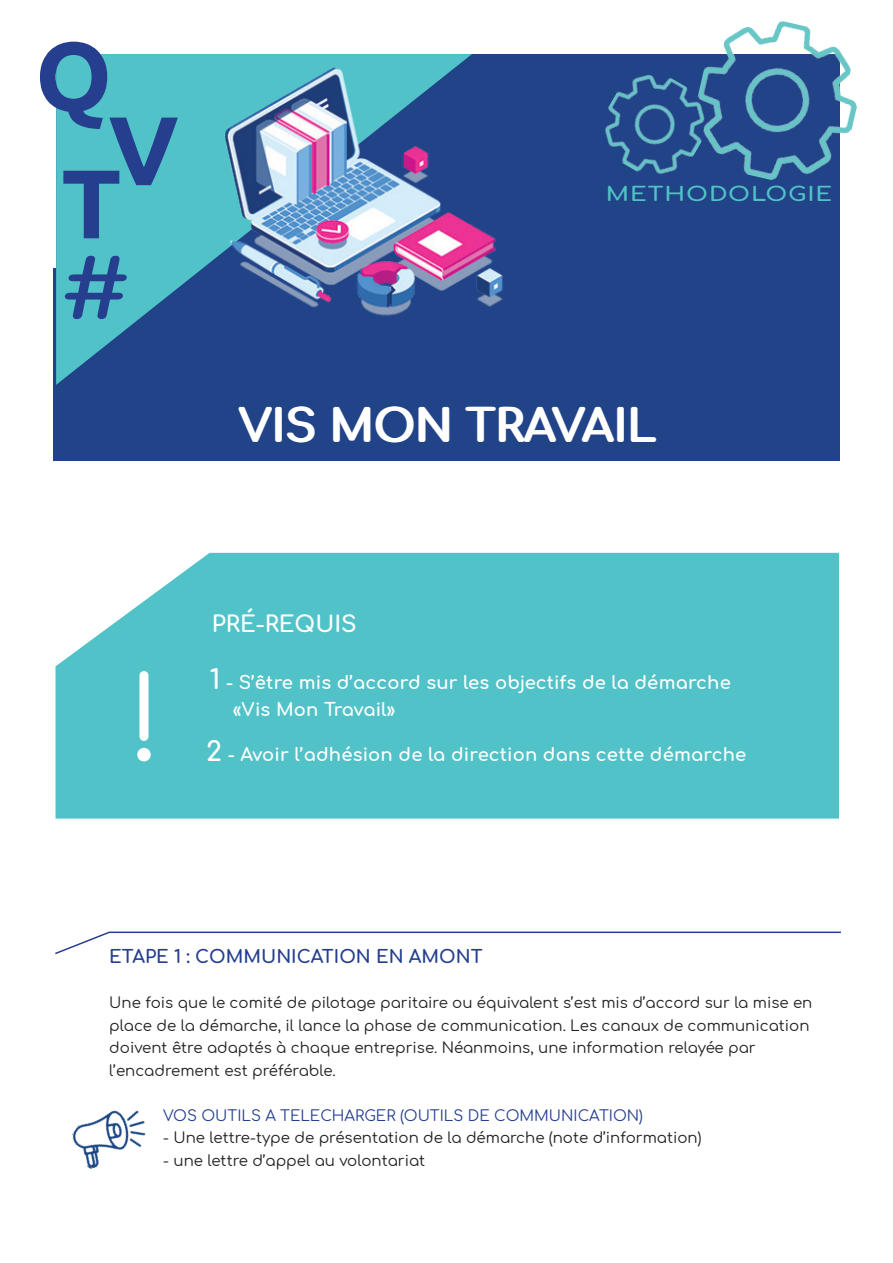
<style>
.page{position:relative;width:893px;height:1263px;background:#fff}
.page>*{position:absolute;margin:0;border:0;box-sizing:border-box;transform-origin:0 0}
.t1{font:115.5px "Comfortaa";color:#fff}
.t2{font:700 97.5px "Ubuntu";color:#253f8e}
.t3{font:700 81px "Comfortaa";color:#253f8e;scale:1.22 1}
.t4{font:700 45px "Comfortaa";color:#fff}
.t5{font:700 22.5px "Comfortaa";color:#fff}
.t6{font:700 19.5px "Comfortaa";letter-spacing:.04em;color:#51c1c6;scale:1.22 1}
.t7{font:700 18px/27px "Comfortaa";letter-spacing:.01em;color:#fff}
.t8{font:700 18px "Comfortaa";color:#253f8e}
.t9{font:15px/22.5px "Comfortaa";color:#231f20}
.t10{font:15px "Comfortaa";color:#253f8e}
.s1{font-size:27px}
</style>
<div class="page">
<div style="left:53px;top:54px;width:787px;height:407px;background:#214387"></div>
<svg style="left:56px;top:54px;width:162px;height:331px;fill:#51c3c8"></svg>
<img style="left:218px;top:54px;width:285px;height:262px">
<div style="left:41px;top:43px;width:15px;height:225px;background:#fff"></div>
<img style="left:721px;top:21px;width:136px;height:160px">
<div style="left:56px;top:553px;width:783px;height:266px;background:#51c3c8"></div>
<img style="left:605px;top:66px;width:116px;height:108px">
<img style="left:72px;top:1110px;width:74px;height:60px">
<svg style="left:55px;top:931px;width:786px;height:24px"></svg>
<h2 class="t2" style="left:35px;top:17px;width:79px">Q</h2>
<h2 class="t2" style="left:108px;top:91px;width:72px">V</h2>
<h2 class="t2" style="left:61px;top:144px;width:61px">T</h2>
<h3 class="t3" style="left:60px;top:215px;width:60px">#</h3>
<h3 class="t6" style="left:606px;top:176px;width:187px">METHODOLOGIE</h3>
<h3 class="t4" style="left:240px;top:384px;width:419px">VIS MON TRAVAIL</h3>
<h1 class="t1" style="left:131px;top:615px;width:32px">!</h1>
<h3 class="t5" style="left:212px;top:603px;width:146px">PRÉ-REQUIS</h3>
<p class="t7" style="left:233px;top:667px;width:499px;text-indent:-23px"><span class="s1">1</span> - S’être mis d’accord sur les objectifs de la démarche «Vis Mon Travail»</p>
<p class="t7" style="left:206px;top:739px;width:542px"><span class="s1">2</span> - Avoir l’adhésion de la direction dans cette démarche</p>
<p class="t8" style="left:109px;top:940px;width:375px">ETAPE 1 : COMMUNICATION EN AMONT</p>
<p class="t9" style="left:109px;top:989px;width:705px">Une fois que le comité de pilotage paritaire ou équivalent s’est mis d’accord sur la mise en place de la démarche, il lance la phase de communication. Les canaux de communication doivent être adaptés à chaque entreprise. Néanmoins, une information relayée par l’encadrement est préférable.</p>
<p class="t10" style="left:163px;top:1102px;width:481px">VOS OUTILS A TELECHARGER (OUTILS DE COMMUNICATION)</p>
<p class="t9" style="left:163px;top:1124px;width:540px">- Une lettre-type de présentation de la démarche (note d’information)</p>
<p class="t9" style="left:163px;top:1147px;width:264px">- une lettre d’appel au volontariat</p>
</div>
